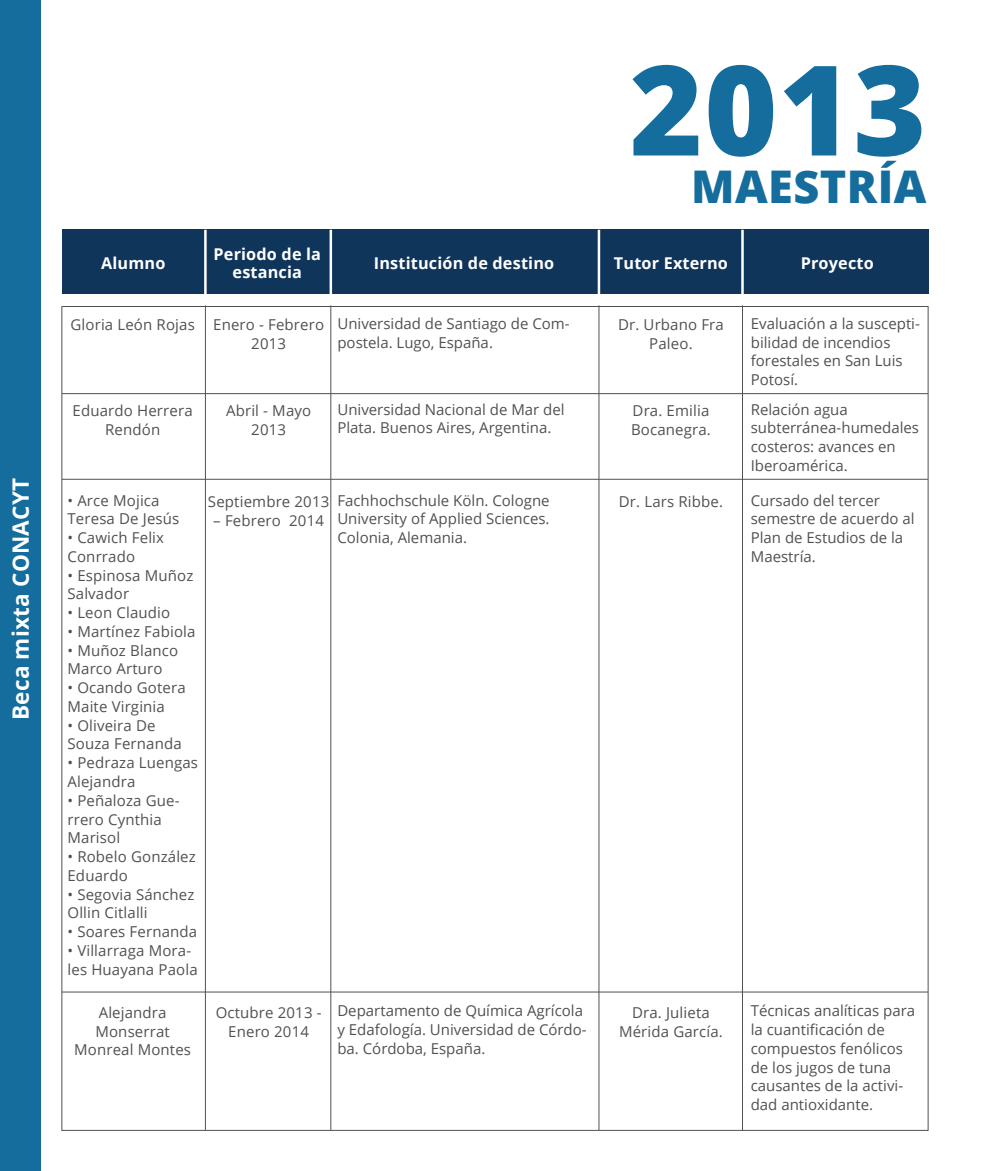
<style>
.page{position:relative;width:990px;height:1171px;background:#fff}
.page>*{position:absolute;margin:0;border:0;box-sizing:border-box;transform-origin:0 0}
.t1{font:800 125px "Open Sans";color:#146d9d}
.t2{font:800 45px "Open Sans";letter-spacing:.01em;color:#146d9d}
.t3{font:700 22.5px "Open Sans";letter-spacing:.01em;color:#fff}
.t4{font:700 16.25px/18.8px "Open Sans";letter-spacing:.01em;color:#fff;text-align:center}
.t5{font:15px/18.8px "Open Sans";letter-spacing:.01em;color:#4f5252}
</style>
<div class="page">
<div style="left:0;top:0;width:41px;height:1170px;background:#146d9d"></div>
<div style="left:62px;top:230px;width:866px;height:64px;background:#10355a"></div>
<hr style="left:205px;top:305px;width:1px;height:824px;background:#4f5252">
<hr style="left:331px;top:305px;width:1px;height:824px;background:#4f5252">
<hr style="left:599px;top:305px;width:1px;height:824px;background:#4f5252">
<hr style="left:742px;top:305px;width:1px;height:824px;background:#4f5252">
<hr style="left:204px;top:230px;width:3px;height:64px;background:#fff">
<hr style="left:330px;top:230px;width:2px;height:64px;background:#fff">
<hr style="left:598px;top:230px;width:2px;height:64px;background:#fff">
<hr style="left:741px;top:230px;width:3px;height:64px;background:#fff">
<hr style="left:62px;top:393px;width:866px;height:1px;background:#4f5252">
<hr style="left:62px;top:479px;width:866px;height:1px;background:#4f5252">
<hr style="left:62px;top:991px;width:866px;height:1px;background:#4f5252">
<h3 class="t3" style="left:5px;top:720px;width:243px;rotate:-90deg">Beca mixta CONACYT</h3>
<p class="t4" style="left:101px;top:253px;width:66px">Alumno</p>
<p class="t4" style="left:214px;top:244px;width:109px">Periodo de la estancia</p>
<h1 class="t1" style="left:630px;top:15px;width:298px">2013</h1>
<h2 class="t2" style="left:691px;top:152px;width:237px">MAESTRÍA</h2>
<p class="t4" style="left:374px;top:253px;width:182px">Institución de destino</p>
<p class="t4" style="left:614px;top:253px;width:116px">Tutor Externo</p>
<p class="t4" style="left:801px;top:253px;width:75px">Proyecto</p>
<p class="t5" style="left:337px;top:313px;width:234px">Universidad de Santiago de Com&shy;postela. Lugo, España.</p>
<p class="t5" style="left:751px;top:313px;width:171px">Evaluación a la suscepti&shy;bilidad de incendios forestales en San Luis<br>Potosí.</p>
<p class="t5" style="left:71px;top:315px;width:126px">Gloria León Rojas</p>
<p class="t5" style="left:618px;top:315px;width:107px;text-align:center">Dr. Urbano Fra<br>Paleo.</p>
<p class="t5" style="left:213px;top:315px;width:112px;text-align:center">Enero - Febrero<br>2013</p>
<p class="t5" style="left:226px;top:401px;width:87px;text-align:center">Abril - Mayo<br>2013</p>
<p class="t5" style="left:337px;top:399px;width:229px">Universidad Nacional de Mar del<br>Plata. Buenos Aires, Argentina.</p>
<p class="t5" style="left:751px;top:399px;width:170px">Relación agua subterránea-humedales costeros: avances en<br>Iberoamérica.</p>
<p class="t5" style="left:208px;top:491px;width:123px">Septiembre 2013</p>
<p class="t5" style="left:619px;top:491px;width:106px">Dr. Lars Ribbe.</p>
<p class="t5" style="left:213px;top:510px;width:112px">– Febrero 2014</p>
<p class="t5" style="left:73px;top:401px;width:122px;text-align:center">Eduardo Herrera<br>Rendón</p>
<p class="t5" style="left:631px;top:401px;width:81px">Dra. Emilia<br>Bocanegra.</p>
<p class="t5" style="left:337px;top:490px;width:214px;text-align:justify">Fachhochschule Köln. Cologne University of Applied Sciences.<br>Colonia, Alemania.</p>
<p class="t5" style="left:751px;top:490px;width:165px">Cursado del tercer semestre de acuerdo al<br>Plan de Estudios de la<br>Maestría.</p>
<p class="t5" style="left:68px;top:490px;width:113px">• Arce Mojica<br>Teresa De Jesús</p>
<p class="t5" style="left:68px;top:527px;width:98px">• Cawich Felix<br>Conrrado</p>
<p class="t5" style="left:68px;top:565px;width:127px">• Espinosa Muñoz<br>Salvador</p>
<p class="t5" style="left:68px;top:602px;width:104px">• Leon Claudio</p>
<p class="t5" style="left:68px;top:621px;width:129px">• Martínez Fabiola</p>
<p class="t5" style="left:68px;top:640px;width:112px">• Muñoz Blanco<br>Marco Arturo</p>
<p class="t5" style="left:68px;top:677px;width:120px">• Ocando Gotera<br>Maite Virginia</p>
<p class="t5" style="left:68px;top:715px;width:116px">• Oliveira De<br>Souza Fernanda</p>
<p class="t5" style="left:68px;top:752px;width:132px">• Pedraza Luengas<br>Alejandra</p>
<p class="t5" style="left:68px;top:790px;width:114px">• Peñaloza Gue&shy;rrero Cynthia<br>Marisol</p>
<p class="t5" style="left:68px;top:846px;width:130px">• Robelo González<br>Eduardo</p>
<p class="t5" style="left:68px;top:884px;width:128px">• Segovia Sánchez<br>Ollin Citlalli</p>
<p class="t5" style="left:68px;top:921px;width:131px">• Soares Fernanda</p>
<p class="t5" style="left:68px;top:940px;width:132px">• Villarraga Mora&shy;les Huayana Paola</p>
<p class="t5" style="left:216px;top:1002px;width:107px;text-align:center">Octubre 2013 -<br>Enero 2014</p>
<p class="t5" style="left:337px;top:1000px;width:251px">Departamento de Química Agrícola y Edafología. Universidad de Córdo&shy;ba. Córdoba, España.</p>
<p class="t5" style="left:751px;top:1000px;width:166px">Técnicas analíticas para la cuantificación de compuestos fenólicos de los jugos de tuna causantes de la activi&shy;dad antioxidante.</p>
<p class="t5" style="left:74px;top:1002px;width:119px;text-align:center">Alejandra<br>Monserrat<br>Monreal Montes</p>
<p class="t5" style="left:619px;top:1002px;width:105px;text-align:center">Dra. Julieta<br>Mérida García.</p>
</div>
